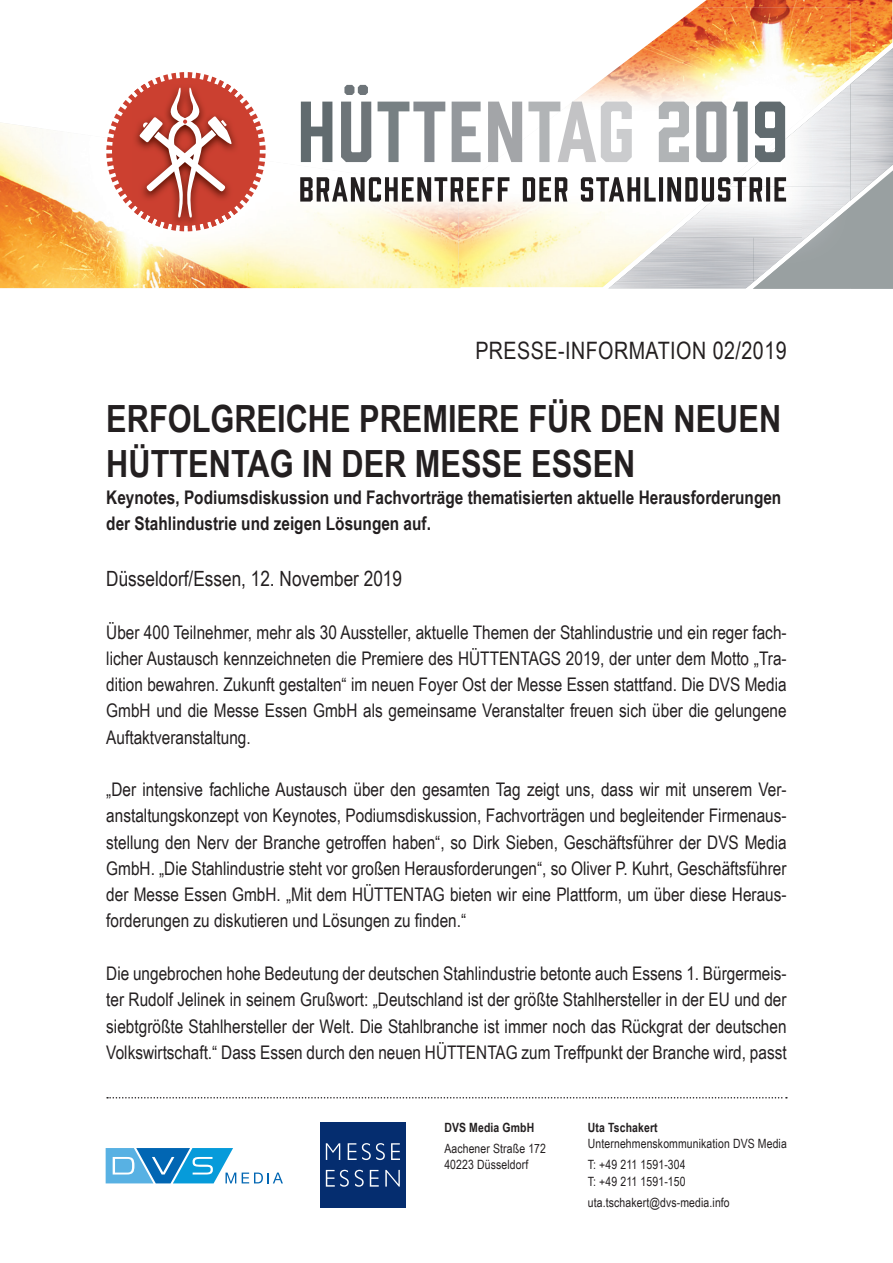
<style>
.page{position:relative;width:893px;height:1263px;background:#fff}
.page>*{position:absolute;margin:0;border:0;box-sizing:border-box;transform-origin:0 0}
.t1{font:79.5px "Prohibition";letter-spacing:.02em;color:#616b6f}
.t2{font:700 37.5px/45px "Arial Narrow";color:#231f20}
.t3{font:24px "Arial Narrow";letter-spacing:.02em;color:#231f20}
.t4{font:21px "Arial Narrow";color:#231f20}
.t5{font:18.75px/26.2px "Arial Narrow";color:#231f20;text-align:justify}
.t6{font:700 18.75px/26.2px "Arial Narrow";color:#231f20}
.t7{font:12.75px/21px "Arial Narrow";letter-spacing:.01em;color:#231f20}
.t8{font:700 12.75px "Arial Narrow";letter-spacing:.01em;color:#231f20}
.s1{color:#6e7579}
.s2{color:#778083}
.s3{color:#858a8f}
.s4{color:#94989c}
.s5{color:#a3a5a8}
.s6{color:#b1b4b6}
.s7{color:#c3c3c5}
.s8{color:#cbccce}
</style>
<div class="page">
<svg style="left:242px;top:1172px;width:41px;height:11px"></svg>
<svg style="left:106px;top:1148px;width:130px;height:35px;background:#4ca7d9"></svg>
<div style="left:320px;top:1123px;width:86px;height:85px;background:#052d6f"></div>
<svg style="left:326px;top:1143px;width:74px;height:17px"></svg>
<svg style="left:326px;top:1170px;width:74px;height:17px"></svg>
<img style="left:0;top:122px;width:42px;height:166px">
<img style="left:696px;top:0;width:196px;height:42px">
<svg style="left:850px;top:42px;width:43px;height:123px;background:#d8cfc4"></svg>
<svg style="left:107px;top:1097px;width:680px;height:1px"></svg>
<img style="left:42px;top:132px;width:258px;height:156px">
<img style="left:572px;top:8px;width:278px;height:95px">
<img style="left:602px;top:78px;width:248px;height:87px">
<svg style="left:300px;top:165px;width:593px;height:124px"></svg>
<svg style="left:106px;top:72px;width:160px;height:159px"></svg>
<h1 class="t1" style="left:297px;top:77px;width:492px">H<span class="s1">Ü</span><span class="s2">T</span><span class="s3">T</span><span class="s4">E</span><span class="s5">N</span><span class="s6">T</span><span class="s7">A</span><span class="s8">G</span> <span class="s6">2</span><span class="s4">0</span><span class="s2">1</span>9</h1>
<p class="t3" style="left:475px;top:333px;width:313px">PRESSE-INFORMATION 02/2019</p>
<h2 class="t2" style="left:106px;top:395px;width:676px">ERFOLGREICHE PREMIERE FÜR DEN NEUEN<br>HÜTTENTAG IN DER MESSE ESSEN</h2>
<p class="t6" style="left:106px;top:483px;width:676px">Keynotes, Podiumsdiskussion und Fachvorträge thematisierten aktuelle Herausforderungen der Stahlindustrie und zeigen Lösungen auf.</p>
<p class="t4" style="left:106px;top:563px;width:297px">Düsseldorf/Essen, 12. November 2019</p>
<p class="t5" style="left:106px;top:618px;width:682px">Über 400 Teilnehmer, mehr als 30 Aussteller, aktuelle Themen der Stahlindustrie und ein reger fach&shy;licher Austausch kennzeichneten die Premiere des HÜTTENTAGS 2019, der unter dem Motto „Tra&shy;dition bewahren. Zukunft gestalten“ im neuen Foyer Ost der Messe Essen stattfand. Die DVS Media GmbH und die Messe Essen GmbH als gemeinsame Veranstalter freuen sich über die gelungene Auftaktveranstaltung.</p>
<p class="t5" style="left:106px;top:776px;width:682px">„Der intensive fachliche Austausch über den gesamten Tag zeigt uns, dass wir mit unserem Ver&shy;anstaltungskonzept von Keynotes, Podiumsdiskussion, Fachvorträgen und begleitender Firmenaus&shy;stellung den Nerv der Branche getroffen haben“, so Dirk Sieben, Geschäftsführer der DVS Media GmbH. „Die Stahlindustrie steht vor großen Herausforderungen“, so Oliver P. Kuhrt, Geschäftsführer der Messe Essen GmbH. „Mit dem HÜTTENTAG bieten wir eine Plattform, um über diese Heraus&shy;forderungen zu diskutieren und Lösungen zu finden.“</p>
<p class="t5" style="left:106px;top:959px;width:682px">Die ungebrochen hohe Bedeutung der deutschen Stahlindustrie betonte auch Essens 1. Bürgermeis&shy;ter Rudolf Jelinek in seinem Grußwort: „Deutschland ist der größte Stahlhersteller in der EU und der siebtgrößte Stahlhersteller der Welt. Die Stahlbranche ist immer noch das Rückgrat der deutschen Volkswirtschaft.“ Dass Essen durch den neuen HÜTTENTAG zum Treffpunkt der Branche wird, passt</p>
<p class="t8" style="left:444px;top:1118px;width:91px">DVS Media GmbH</p>
<p class="t7" style="left:444px;top:1140px;width:103px;line-height:16.5px">Aachener Straße 172<br>40223 Düsseldorf</p>
<p class="t8" style="left:588px;top:1118px;width:71px">Uta Tschakert</p>
<p class="t7" style="left:588px;top:1133px;width:200px">Unternehmenskommunikation DVS Media<br>T: +49 211 1591-304</p>
<p class="t7" style="left:588px;top:1170px;width:143px">T: +49 211 1591-150 uta.tschakert@dvs-media.info</p>
</div>
